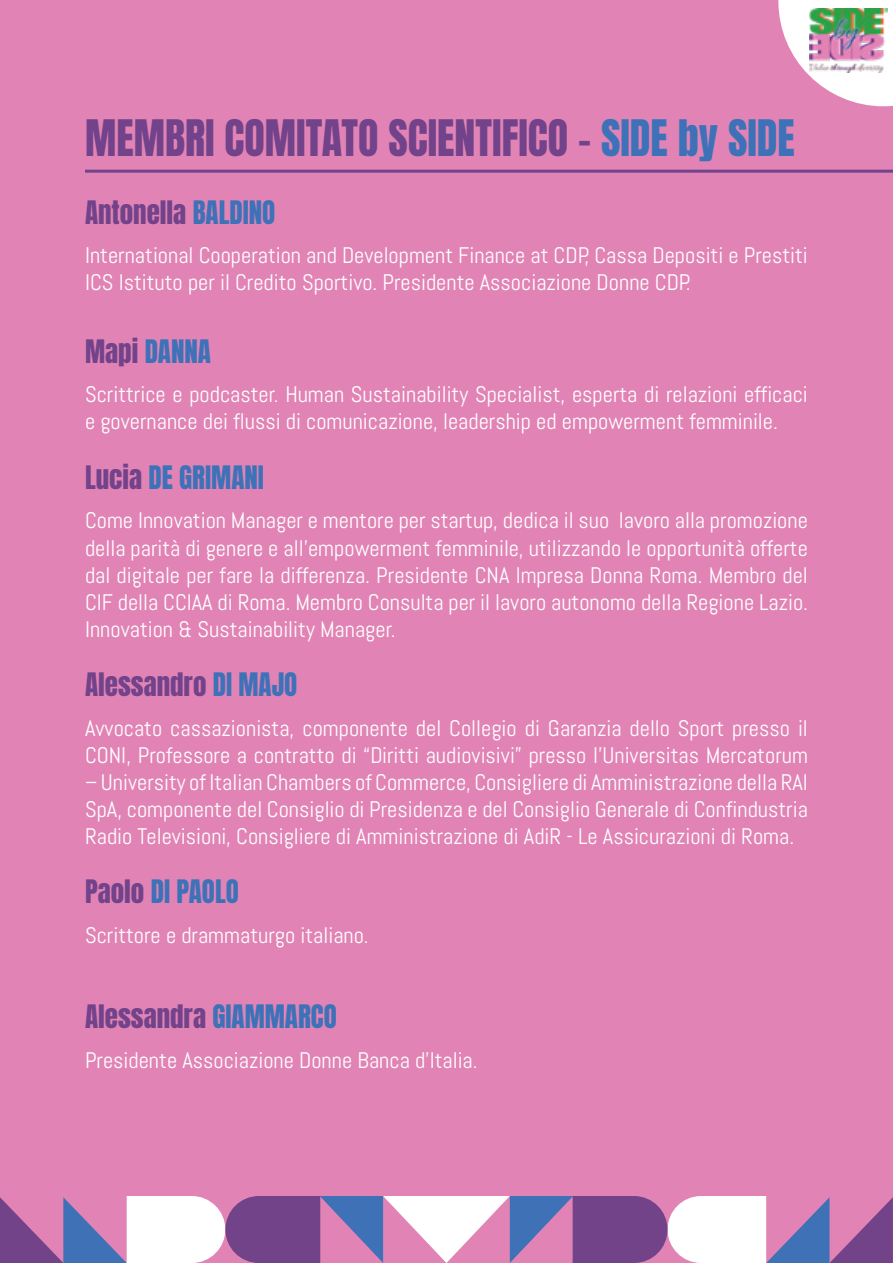
<style>
.page{position:relative;width:893px;height:1263px;background:#e184b5}
.page>*{position:absolute;margin:0;border:0;box-sizing:border-box;transform-origin:0 0}
.t1{font:42px "Anton";color:#72438a}
.t2{font:27px "Anton";color:#72438a}
.t3{font:27px "Anton";color:#3e72b8}
.t4{font:22.5px/27px "Abel";color:#fff}
.s1{color:#3e72b8}
.s2{color:#72438a}
</style>
<div class="page">
<svg style="left:778px;top:0;width:115px;height:106px"></svg>
<img style="left:809px;top:8px;width:78px;height:65px">
<hr style="left:85px;top:170px;width:808px;height:3px;background:#72438a">
<svg style="left:0;top:1196px;width:893px;height:67px"></svg>
<h1 class="t1" style="left:85px;top:117px;width:711px">MEMBRI COMITATO SCIENTIFICO - <span class="s1">SIDE by SIDE</span></h1>
<p class="t2" style="left:85px;top:198px;width:192px">Antonella <span class="s1">BALDINO</span></p>
<p class="t4" style="left:85px;top:242px;width:724px">International Cooperation and Development Finance at CDP, Cassa Depositi e Prestiti<br>ICS Istituto per il Credito Sportivo. Presidente Associazione Donne CDP.</p>
<p class="t3" style="left:85px;top:337px;width:128px"><span class="s2">Mapi</span> DANNA</p>
<p class="t4" style="left:85px;top:381px;width:724px">Scrittrice e podcaster. Human Sustainability Specialist, esperta di relazioni efficaci e governance dei flussi di comunicazione, leadership ed empowerment femminile.</p>
<p class="t3" style="left:85px;top:464px;width:181px"><span class="s2">Lucia</span> DE GRIMANI</p>
<p class="t4" style="left:85px;top:507px;width:724px;text-align:justify">Come Innovation Manager e mentore per startup, dedica il suo lavoro alla promozione della parità di genere e all’empowerment femminile, utilizzando le opportunità offerte dal digitale per fare la differenza. Presidente CNA Impresa Donna Roma. Membro del CIF della CCIAA di Roma. Membro Consulta per il lavoro autonomo della Regione Lazio.<br>Innovation &amp; Sustainability Manager.</p>
<p class="t2" style="left:85px;top:671px;width:214px">Alessandro <span class="s1">DI MAJO</span></p>
<p class="t4" style="left:85px;top:714px;width:724px">Avvocato cassazionista, componente del Collegio di Garanzia dello Sport presso il<br>CONI, Professore a contratto di “Diritti audiovisivi” presso l’Universitas Mercatorum</p>
<p class="t4" style="left:85px;top:768px;width:724px;text-align:justify">– University of Italian Chambers of Commerce, Consigliere di Amministrazione della RAI SpA, componente del Consiglio di Presidenza e del Consiglio Generale di Confindustria Radio Televisioni, Consigliere di Amministrazione di AdiR - Le Assicurazioni di Roma.</p>
<p class="t3" style="left:85px;top:878px;width:155px"><span class="s2">Paolo</span> DI PAOLO</p>
<p class="t4" style="left:85px;top:922px;width:285px">Scrittore e drammaturgo italiano.</p>
<p class="t2" style="left:85px;top:1003px;width:253px">Alessandra <span class="s1">GIAMMARCO</span></p>
<p class="t4" style="left:85px;top:1046px;width:394px">Presidente Associazione Donne Banca d’Italia.</p>
</div>
